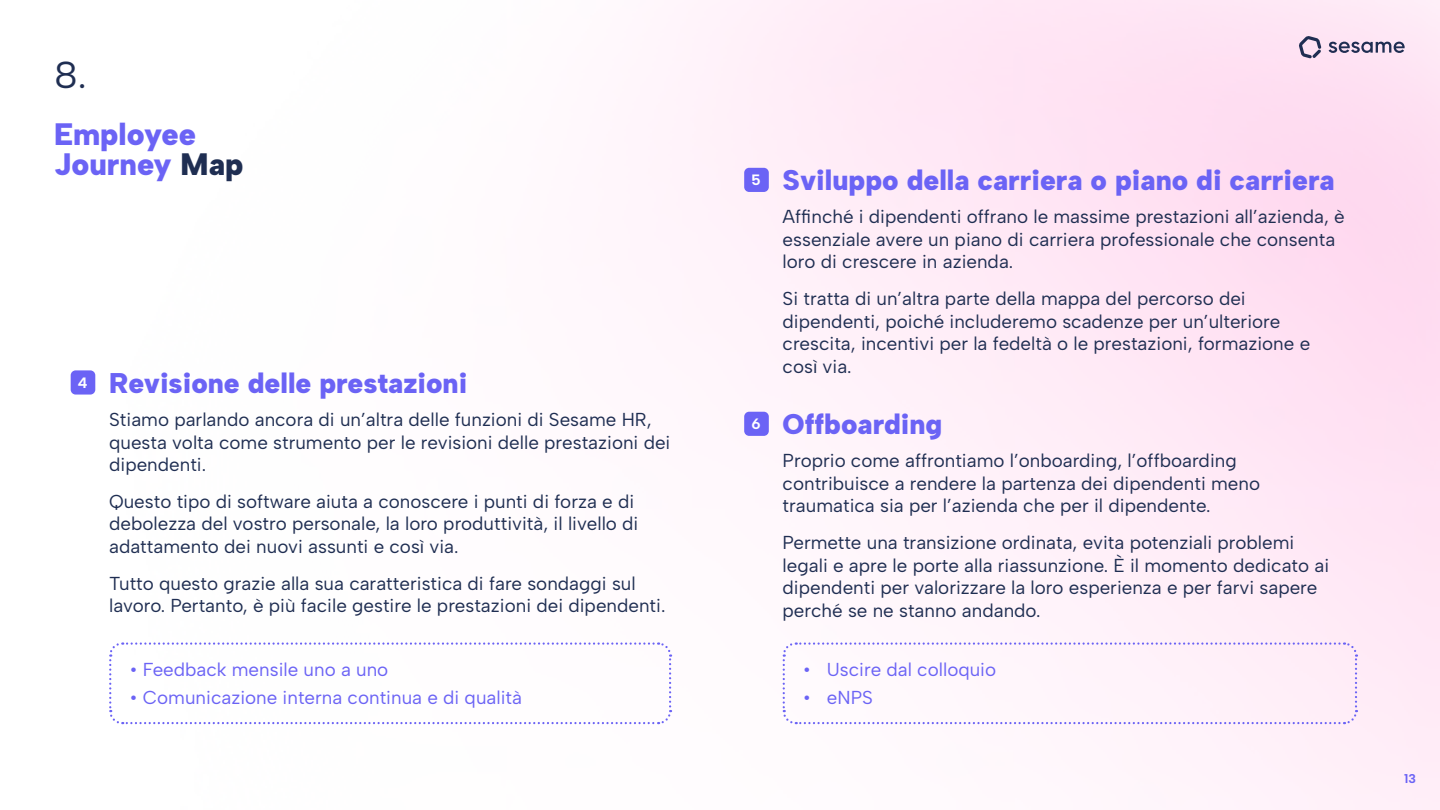
<style>
.page{position:relative;width:1440px;height:810px;background:#fff}
.page>*{position:absolute;margin:0;border:0;box-sizing:border-box;transform-origin:0 0}
.t1{font:37.5px "Albert Sans";color:#1f2e52}
.t2{font:900 30.97px/30.2px "Albert Sans";color:#6b63f5}
.t3{font:900 28.5px "Albert Sans";color:#6b63f5}
.t4{font:18.75px/22.5px "Albert Sans";color:#1f2e52}
.t5{font:18.75px "Albert Sans";color:#6b63f5}
.t6{font:700 15px "Albert Sans";color:#fff}
.t7{font:700 12.75px "Albert Sans";color:#6b63f5}
.s1{color:#1f2e52}
</style>
<div class="page">
<div style="left:781px;top:641px;width:577px;height:85px;background:#fff4fb"></div>
<svg style="left:109px;top:641px;width:564px;height:84px"></svg>
<div style="left:71px;top:370px;width:24px;height:25px;background:#6b63f5;border-radius:5px"></div>
<div style="left:744px;top:412px;width:25px;height:24px;background:#6b63f5;border-radius:5px"></div>
<div style="left:744px;top:168px;width:25px;height:24px;background:#6b63f5;border-radius:5px"></div>
<svg style="left:1329px;top:41px;width:76px;height:12px"></svg>
<svg style="left:1299px;top:36px;width:22px;height:22px"></svg>
<h1 class="t1" style="left:54px;top:52px;width:34px">8.</h1>
<h2 class="t2" style="left:54px;top:119px;width:191px">Employee<br>Journey <span class="s1">Map</span></h2>
<p class="t6" style="left:78px;top:373px;width:11px">4</p>
<h3 class="t3" style="left:109px;top:366px;width:360px">Revisione delle prestazioni</h3>
<p class="t4" style="left:109px;top:408px;width:563px">Stiamo parlando ancora di un’altra delle funzioni di Sesame HR, questa volta come strumento per le revisioni delle prestazioni dei dipendenti.</p>
<p class="t4" style="left:109px;top:490px;width:531px">Questo tipo di software aiuta a conoscere i punti di forza e di debolezza del vostro personale, la loro produttività, il livello di adattamento dei nuovi assunti e così via.</p>
<p class="t4" style="left:109px;top:572px;width:558px">Tutto questo grazie alla sua caratteristica di fare sondaggi sul lavoro. Pertanto, è più facile gestire le prestazioni dei dipendenti.</p>
<p class="t5" style="left:129px;top:658px;width:260px">• Feedback mensile uno a uno</p>
<p class="t5" style="left:129px;top:686px;width:394px">• Comunicazione interna continua e di qualità</p>
<p class="t6" style="left:752px;top:171px;width:11px">5</p>
<p class="t6" style="left:752px;top:415px;width:11px">6</p>
<h3 class="t3" style="left:783px;top:163px;width:554px">Sviluppo della carriera o piano di carriera</h3>
<p class="t4" style="left:783px;top:206px;width:564px">Affinché i dipendenti offrano le massime prestazioni all’azienda, è essenziale avere un piano di carriera professionale che consenta loro di crescere in azienda.</p>
<p class="t4" style="left:783px;top:287px;width:529px">Si tratta di un’altra parte della mappa del percorso dei dipendenti, poiché includeremo scadenze per un’ulteriore crescita, incentivi per la fedeltà o le prestazioni, formazione e così via.</p>
<h3 class="t3" style="left:783px;top:407px;width:161px">Offboarding</h3>
<p class="t4" style="left:783px;top:450px;width:479px">Proprio come affrontiamo l’onboarding, l’offboarding contribuisce a rendere la partenza dei dipendenti meno traumatica sia per l’azienda che per il dipendente.</p>
<p class="t4" style="left:783px;top:531px;width:548px">Permette una transizione ordinata, evita potenziali problemi legali e apre le porte alla riassunzione. È il momento dedicato ai dipendenti per valorizzare la loro esperienza e per farvi sapere perché se ne stanno andando.</p>
<p class="t5" style="left:803px;top:658px;width:195px">• Uscire dal colloquio</p>
<p class="t5" style="left:803px;top:686px;width:72px">• eNPS</p>
<p class="t7" style="left:1404px;top:771px;width:13px">13</p>
</div>
